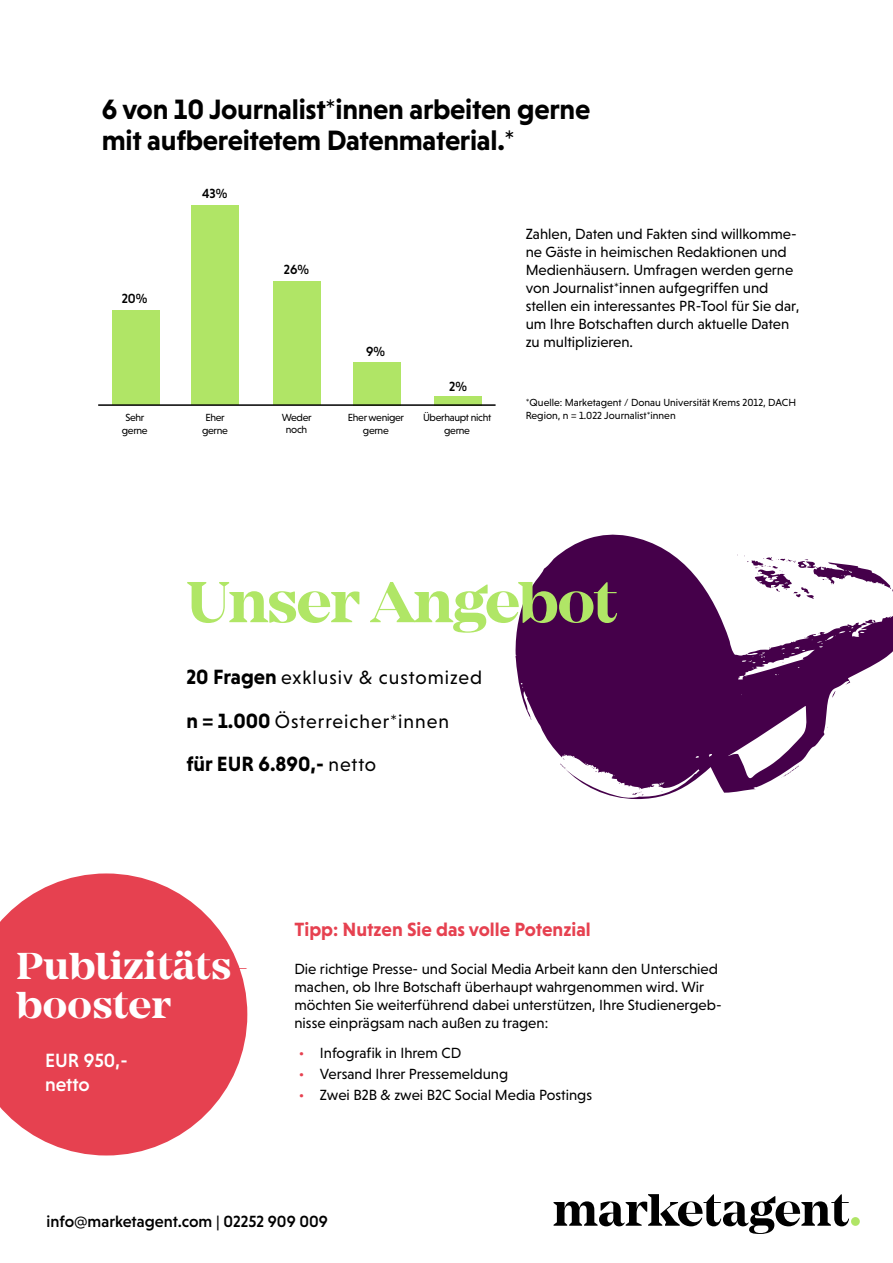
<style>
.page{position:relative;width:893px;height:1263px;background:#fff}
.page>*{position:absolute;margin:0;border:0;box-sizing:border-box;transform-origin:0 0}
.t1{font:700 60px "Mirador";letter-spacing:-.03em;color:#b0e666}
.t2{font:700 39px/39px "Mirador";color:#fff}
.t3{font:700 28.5px/31.5px "Niveau Grotesk";letter-spacing:-.01em;color:#000}
.t4{font:700 21px "Niveau Grotesk";color:#000}
.t5{font:19.5px "Niveau Grotesk";letter-spacing:.05em;color:#000}
.t6{font:700 19.5px "Niveau Grotesk";color:#e64150}
.t7{font:500 19.5px/23.4px "Niveau Grotesk";color:#fff}
.t8{font:500 16.5px "Niveau Grotesk";color:#000}
.t9{font:15px/18px "Niveau Grotesk";color:#000}
.t10{font:500 13.5px "Niveau Grotesk";color:#000}
.t11{font:10.5px/12.6px "Niveau Grotesk";letter-spacing:-.015em;color:#000;text-align:center}
.s1{font-weight:700;font-size:21px}
.s2{font-weight:400;font-size:19.5px}
.s3{color:#e64150}
</style>
<div class="page">
<svg style="left:0;top:873px;width:247px;height:282px;fill:#e64150"></svg>
<div style="left:112px;top:310px;width:48px;height:94px;background:#b0e566"></div>
<div style="left:191px;top:206px;width:48px;height:199px;background:#b0e566"></div>
<div style="left:273px;top:281px;width:47px;height:124px;background:#b0e566"></div>
<div style="left:353px;top:362px;width:48px;height:43px;background:#b0e566"></div>
<div style="left:434px;top:396px;width:47px;height:9px;background:#b0e566"></div>
<hr style="left:98px;top:404px;width:398px;height:2px;background:#000">
<svg style="left:515px;top:534px;width:378px;height:265px;fill:#45004a"></svg>
<svg style="left:744px;top:556px;width:149px;height:43px"></svg>
<svg style="left:528px;top:588px;width:4px;height:4px"></svg>
<svg style="left:865px;top:620px;width:9px;height:3px"></svg>
<svg style="left:845px;top:681px;width:5px;height:4px"></svg>
<svg style="left:832px;top:691px;width:4px;height:7px"></svg>
<svg style="left:781px;top:765px;width:18px;height:13px"></svg>
<svg style="left:560px;top:755px;width:14px;height:14px"></svg>
<svg style="left:587px;top:765px;width:23px;height:9px"></svg>
<svg style="left:658px;top:786px;width:4px;height:6px"></svg>
<svg style="left:630px;top:785px;width:14px;height:10px"></svg>
<svg style="left:554px;top:1194px;width:295px;height:40px"></svg>
<div style="left:851px;top:1217px;width:9px;height:9px;background:#b0e566;border-radius:50%"></div>
<h3 class="t3" style="left:102px;top:93px;width:490px">6 von 10 Journalist*innen arbeiten gerne mit aufbereitetem Datenmaterial.*</h3>
<p class="t10" style="left:122px;top:291px;width:27px">20%</p>
<p class="t10" style="left:202px;top:185px;width:27px">43%</p>
<p class="t10" style="left:284px;top:262px;width:27px">26%</p>
<p class="t10" style="left:366px;top:343px;width:21px">9%</p>
<p class="t10" style="left:449px;top:379px;width:19px">2%</p>
<p class="t9" style="left:526px;top:225px;width:275px">Zahlen, Daten und Fakten sind willkomme&shy;ne Gäste in heimischen Redaktionen und Medienhäusern. Umfragen werden gerne von Journalist*innen aufgegriffen und stellen ein interessantes PR-Tool für Sie dar, um Ihre Botschaften durch aktuelle Daten zu multiplizieren.</p>
<p class="t11" style="left:526px;top:396px;width:272px">*Quelle: Marketagent / Donau Universität Krems 2012, DACH</p>
<p class="t11" style="left:125px;top:411px;width:21px">Sehr</p>
<p class="t11" style="left:526px;top:409px;width:152px">Region, n = 1.022 Journalist*innen</p>
<p class="t11" style="left:122px;top:424px;width:27px">gerne</p>
<p class="t11" style="left:202px;top:411px;width:27px">Eher gerne</p>
<p class="t11" style="left:423px;top:411px;width:70px">Überhaupt nicht gerne</p>
<p class="t11" style="left:282px;top:411px;width:31px">Weder noch</p>
<p class="t11" style="left:348px;top:411px;width:58px">Eher weniger gerne</p>
<h1 class="t1" style="left:186px;top:567px;width:433px">Unser Angebot</h1>
<h3 class="t5" style="left:186px;top:667px;width:297px"><span class="s1">20 Fragen</span> exklusiv &amp; customized</h3>
<h3 class="t5" style="left:186px;top:710px;width:264px"><span class="s1">n = 1.000</span> Österreicher*innen</h3>
<h3 class="t4" style="left:186px;top:752px;width:191px">für EUR 6.890,- <span class="s2">netto</span></h3>
<h2 class="t2" style="left:16px;top:947px;width:234px">Publizitäts&shy;booster</h2>
<h3 class="t7" style="left:45px;top:1049px;width:84px">EUR 950,- netto</h3>
<h3 class="t6" style="left:294px;top:918px;width:298px">Tipp: Nutzen Sie das volle Potenzial</h3>
<p class="t9" style="left:294px;top:959px;width:429px">Die richtige Presse- und Social Media Arbeit kann den Unterschied machen, ob Ihre Botschaft überhaupt wahrgenommen wird. Wir möchten Sie weiterführend dabei unterstützen, Ihre Studienergeb&shy;nisse einprägsam nach außen zu tragen:</p>
<p class="t9" style="left:299px;top:1043px;width:164px"><span class="s3">•</span> Infografik in Ihrem CD</p>
<p class="t9" style="left:299px;top:1065px;width:211px"><span class="s3">•</span> Versand Ihrer Pressemeldung</p>
<p class="t9" style="left:299px;top:1086px;width:295px"><span class="s3">•</span> Zwei B2B &amp; zwei B2C Social Media Postings</p>
<p class="t8" style="left:47px;top:1211px;width:283px">info@marketagent.com | 02252 909 009</p>
</div>
